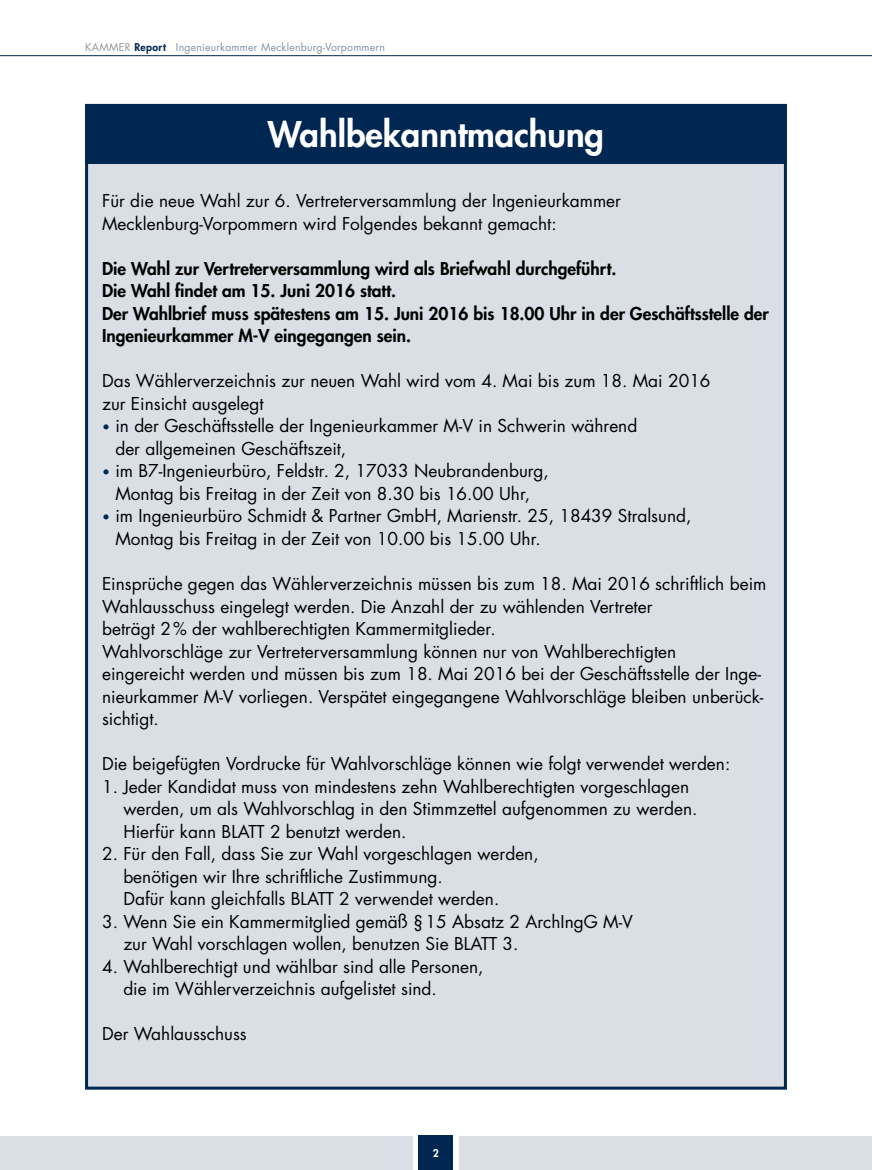
<style>
.page{position:relative;width:872px;height:1170px;background:#fff}
.page>*{position:absolute;margin:0;border:0;box-sizing:border-box;transform-origin:0 0}
.t1{font:800 34.5px "Futura";color:#fff}
.t2{font:17.25px/22.5px "Futura";color:#000}
.t3{font:800 17.25px/22.5px "Futura";color:#000}
.t4{font:10.5px "Futura";letter-spacing:.02em;color:#8093a8}
.t5{font:800 10.5px "Futura";color:#fff}
.s1{color:#939598}
.s2{font-weight:800;color:#002652}
.s3{font-size:13.5px;color:#002652}
</style>
<div class="page">
<div style="left:0;top:1135px;width:412px;height:34px;background:#d9dfe5"></div>
<div style="left:419px;top:1135px;width:34px;height:34px;background:#002652"></div>
<hr style="left:0;top:55px;width:872px;height:1px;background:#002652">
<div style="left:459px;top:1135px;width:413px;height:34px;background:#d9dfe5"></div>
<div style="left:85px;top:104px;width:702px;height:985px;background:#d9dfe5;border:3px solid #002652"></div>
<div style="left:85px;top:104px;width:702px;height:59px;background:#002652"></div>
<p class="t4" style="left:85px;top:40px;width:301px"><span class="s1">KAMMER</span> <span class="s2">Report</span> Ingenieurkammer Mecklenburg-Vorpommern</p>
<h1 class="t1" style="left:268px;top:112px;width:337px">Wahlbekanntmachung</h1>
<p class="t2" style="left:102px;top:189px;width:520px">Für die neue Wahl zur 6. Vertreterversammlung der Ingenieurkammer<br>Mecklenburg-Vorpommern wird Folgendes bekannt gemacht:</p>
<p class="t3" style="left:102px;top:257px;width:668px">Die Wahl zur Vertreterversammlung wird als Briefwahl durchgeführt.<br>Die Wahl findet am 15. Juni 2016 statt.<br>Der Wahlbrief muss spätestens am 15. Juni 2016 bis 18.00 Uhr in der Geschäftsstelle der Ingenieurkammer M-V eingegangen sein.</p>
<p class="t2" style="left:102px;top:369px;width:610px">Das Wählerverzeichnis zur neuen Wahl wird vom 4. Mai bis zum 18. Mai 2016 zur Einsicht ausgelegt</p>
<p class="t2" style="left:115px;top:414px;width:523px;text-indent:-13px"><span class="s3">•</span> in der Geschäftsstelle der Ingenieurkammer M-V in Schwerin während der allgemeinen Geschäftszeit,</p>
<p class="t2" style="left:102px;top:459px;width:448px;text-align:center"><span class="s3">•</span> im B7-Ingenieurbüro, Feldstr. 2, 17033 Neubrandenburg,<br>Montag bis Freitag in der Zeit von 8.30 bis 16.00 Uhr,</p>
<p class="t2" style="left:115px;top:504px;width:577px;text-indent:-13px"><span class="s3">•</span> im Ingenieurbüro Schmidt &amp; Partner GmbH, Marienstr. 25, 18439 Stralsund,<br>Montag bis Freitag in der Zeit von 10.00 bis 15.00 Uhr.</p>
<p class="t2" style="left:102px;top:572px;width:666px">Einsprüche gegen das Wählerverzeichnis müssen bis zum 18. Mai 2016 schriftlich beim Wahlausschuss eingelegt werden. Die Anzahl der zu wählenden Vertreter<br>beträgt 2% der wahlberechtigten Kammermitglieder.<br>Wahlvorschläge zur Vertreterversammlung können nur von Wahlberechtigten<br>eingereicht werden und müssen bis zum 18. Mai 2016 bei der Geschäftsstelle der Inge&shy;nieurkammer M-V vorliegen. Verspätet eingegangene Wahlvorschläge bleiben unberück&shy;sichtigt.</p>
<p class="t2" style="left:102px;top:752px;width:630px">Die beigefügten Vordrucke für Wahlvorschläge können wie folgt verwendet werden:</p>
<p class="t2" style="left:123px;top:774px;width:576px;text-indent:-21px">1. Jeder Kandidat muss von mindestens zehn Wahlberechtigten vorgeschlagen werden, um als Wahlvorschlag in den Stimmzettel aufgenommen zu werden.<br>Hierfür kann BLATT 2 benutzt werden.</p>
<p class="t2" style="left:123px;top:842px;width:417px;text-indent:-21px">2. Für den Fall, dass Sie zur Wahl vorgeschlagen werden, benötigen wir Ihre schriftliche Zustimmung.<br>Dafür kann gleichfalls BLATT 2 verwendet werden.</p>
<p class="t2" style="left:123px;top:909px;width:511px;text-indent:-21px">3. Wenn Sie ein Kammermitglied gemäß §15 Absatz 2 ArchIngG M-V zur Wahl vorschlagen wollen, benutzen Sie BLATT 3.</p>
<p class="t2" style="left:123px;top:954px;width:362px;text-indent:-21px">4. Wahlberechtigt und wählbar sind alle Personen, die im Wählerverzeichnis aufgelistet sind.</p>
<p class="t2" style="left:102px;top:1022px;width:146px">Der Wahlausschuss</p>
<p class="t5" style="left:433px;top:1145px;width:8px">2</p>
</div>
